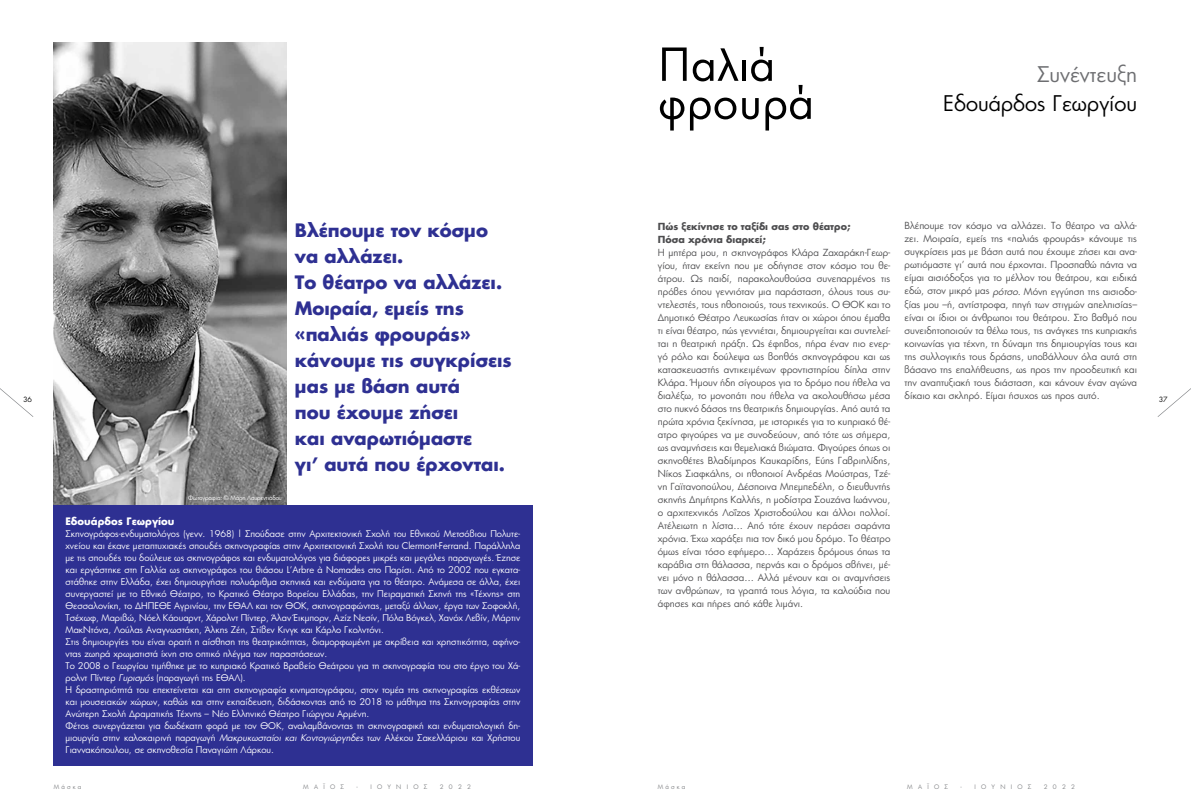
<style>
.page{position:relative;width:1191px;height:808px;background:#fff}
.page>*{position:absolute;margin:0;border:0;box-sizing:border-box;transform-origin:0 0}
.t1{font:50px/38px "Wuerth";color:#000}
.t2{font:21px "PF Futura Neu";color:#000}
.t3{font:21px "PF Futura Neu";color:#6d6e71}
.t4{font:700 18px/26px "PF Futura Neu";color:#2e3092}
.t5{font:700 10px "PF Futura Neu";color:#fff}
.t6{font:9.5px/13px "PF Futura Neu";color:#4d4d4f;text-align:justify}
.t7{font:700 9.5px/13px "PF Futura Neu";color:#4d4d4f}
.t8{font:9px/12px "PF Futura Neu";color:#fff}
.t9{font:7px "PF Futura Neu";color:#000}
.t10{font:6px "PF Futura Neu";letter-spacing:.88em;color:#808285}
.t11{font:6px "PF Futura Neu";letter-spacing:-.025em;color:#fff}
.s1{font-style:italic}
</style>
<div class="page">
<svg style="left:1157px;top:388px;width:34px;height:29px"></svg>
<svg style="left:0;top:388px;width:33px;height:29px"></svg>
<img style="left:54px;top:43px;width:232px;height:462px">
<div style="left:54px;top:505px;width:479px;height:260px;background:#2e3092"></div>
<h1 class="t1" style="left:658px;top:43px;width:158px">Παλιά φρουρά</h1>
<h2 class="t3" style="left:1037px;top:61px;width:102px">Συνέντευξη</h2>
<h2 class="t2" style="left:943px;top:90px;width:195px">Εδουάρδος Γεωργίου</h2>
<h3 class="t4" style="left:295px;top:216px;width:218px">Βλέπουμε τον κόσμο να αλλάζει.<br>Το θέατρο να αλλάζει.<br>Μοιραία, εμείς της «παλιάς φρουράς» κάνουμε τις συγκρίσεις μας με βάση αυτά<br>που έχουμε ζήσει<br>και αναρωτιόμαστε<br>γι’ αυτά που έρχονται.</h3>
<p class="t6" style="left:904px;top:219px;width:234px">Βλέπουμε τον κόσμο να αλλάζει. Το θέατρο να αλλά&shy;ζει. Μοιραία, εμείς της «παλιάς φρουράς» κάνουμε τις συγκρίσεις μας με βάση αυτά που έχουμε ζήσει και ανα&shy;ρωτιόμαστε γι’ αυτά που έρχονται. Προσπαθώ πάντα να είμαι αισιόδοξος για το μέλλον του θεάτρου, και ειδικά εδώ, στον μικρό μας <span class="s1">ρότσο</span>. Μόνη εγγύηση της αισιοδο&shy;ξίας μου –ή, αντίστροφα, πηγή των στιγμών απελπισίας– είναι οι ίδιοι οι άνθρωποι του θεάτρου. Στο βαθμό που συνειδητοποιούν τα θέλω τους, τις ανάγκες της κυπριακής κοινωνίας για τέχνη, τη δύναμη της δημιουργίας τους και της συλλογικής τους δράσης, υποβάλλουν όλα αυτά στη βάσανο της επαλήθευσης, ως προς την προοδευτική και την αναπτυξιακή τους διάσταση, και κάνουν έναν αγώνα δίκαιο και σκληρό. Είμαι ήσυχος ως προς αυτό.</p>
<p class="t7" style="left:658px;top:219px;width:194px">Πώς ξεκίνησε το ταξίδι σας στο θέατρο;<br>Πόσα χρόνια διαρκεί;</p>
<p class="t6" style="left:658px;top:246px;width:234px">Η μητέρα μου, η σκηνογράφος Κλάρα Ζαχαράκη-Γεωρ&shy;γίου, ήταν εκείνη που με οδήγησε στον κόσμο του θε&shy;άτρου. Ως παιδί, παρακολουθούσα συνεπαρμένος τις πρόβες όπου γεννιόταν μια παράσταση, όλους τους συ&shy;ντελεστές, τους ηθοποιούς, τους τεχνικούς. Ο ΘΟΚ και το Δημοτικό Θέατρο Λευκωσίας ήταν οι χώροι όπου έμαθα τι είναι θέατρο, πώς γεννιέται, δημιουργείται και συντελεί&shy;ται η θεατρική πράξη. Ως έφηβος, πήρα έναν πιο ενερ&shy;γό ρόλο και δούλεψα ως βοηθός σκηνογράφου και ως κατασκευαστής αντικειμένων φροντιστηρίου δίπλα στην Κλάρα. Ήμουν ήδη σίγουρος για το δρόμο που ήθελα να διαλέξω, το μονοπάτι που ήθελα να ακολουθήσω μέσα στο πυκνό δάσος της θεατρικής δημιουργίας. Από αυτά τα πρώτα χρόνια ξεκίνησα, με ιστορικές για το κυπριακό θέ&shy;ατρο φιγούρες να με συνοδεύουν, από τότε ως σήμερα, ως αναμνήσεις και θεμελιακά βιώματα. Φιγούρες όπως οι σκηνοθέτες Βλαδίμηρος Καυκαρίδης, Εύης Γαβριηλίδης, Νίκος Σιαφκάλης, οι ηθοποιοί Ανδρέας Μούστρας, Τζέ&shy;νη Γαϊτανοπούλου, Δέσποινα Μπεμπεδέλη, ο διευθυντής σκηνής Δημήτρης Καλλής, η μοδίστρα Σουζάνα Ιωάννου, ο αρχιτεχνικός Λοΐζος Χριστοδούλου και άλλοι πολλοί.<br>Ατέλειωτη η λίστα… Από τότε έχουν περάσει σαράντα χρόνια. Έχω χαράξει πια τον δικό μου δρόμο. Το θέατρο όμως είναι τόσο εφήμερο… Χαράζεις δρόμους όπως τα καράβια στη θάλασσα, περνάς και ο δρόμος σβήνει, μέ&shy;νει μόνο η θάλασσα… Αλλά μένουν και οι αναμνήσεις των ανθρώπων, τα γραπτά τους λόγια, τα καλούδια που άφησες και πήρες από κάθε λιμάνι.</p>
<p class="t9" style="left:23px;top:395px;width:10px">36</p>
<p class="t9" style="left:1158px;top:395px;width:10px">37</p>
<p class="t11" style="left:188px;top:494px;width:95px">Φωτογραφία: © Μάρη Λαυρεντιάδου</p>
<p class="t5" style="left:65px;top:514px;width:110px">Εδουάρδος Γεωργίου</p>
<p class="t8" style="left:65px;top:528px;width:456px">Σκηνογράφος-ενδυματολόγος (γενν. 1968) | Σπούδασε στην Αρχιτεκτονική Σχολή του Εθνικού Μετσόβιου Πολυτε&shy;χνείου και έκανε μεταπτυχιακές σπουδές σκηνογραφίας στην Αρχιτεκτονική Σχολή του Clermont-Ferrand. Παράλληλα με τις σπουδές του δούλευε ως σκηνογράφος και ενδυματολόγος για διάφορες μικρές και μεγάλες παραγωγές. Έζησε και εργάστηκε στη Γαλλία ως σκηνογράφος του θιάσου L’Αrbre à Nomades στο Παρίσι. Από το 2002 που εγκατα&shy;στάθηκε στην Ελλάδα, έχει δημιουργήσει πολυάριθμα σκηνικά και ενδύματα για το θέατρο. Ανάμεσα σε άλλα, έχει συνεργαστεί με τo Εθνικό Θέατρο, το Κρατικό Θέατρο Βορείου Ελλάδας, την Πειραματική Σκηνή της «Τέχνης» στη Θεσσαλονίκη, το ΔΗΠΕΘΕ Αγρινίου, την ΕΘΑΛ και τον ΘΟΚ, σκηνογραφώντας, μεταξύ άλλων, έργα των Σοφοκλή, Τσέχωφ, Μαριβώ, Νόελ Κάουαρντ, Χάρολντ Πίντερ, Άλαν Έικμπορν, Αζίζ Νεσίν, Πόλα Βόγκελ, Χανόχ Λεβίν, Μάρτιν ΜακΝτόνα, Λούλας Αναγνωστάκη, Άλκης Ζέη, Στίβεν Κινγκ και Κάρλο Γκολντόνι.<br>Στις δημιουργίες του είναι ορατή η αίσθηση της θεατρικότητας, διαμορφωμένη με ακρίβεια και χρηστικότητα, αφήνο&shy;ντας ζωηρά χρωματιστά ίχνη στο οπτικό πλέγμα των παραστάσεων.<br>Το 2008 ο Γεωργίου τιμήθηκε με το κυπριακό Κρατικό Βραβείο Θεάτρου για τη σκηνογραφία του στο έργο του Χά&shy;ρολντ Πίντερ <span class="s1">Γυρισμός</span> (παραγωγή της ΕΘΑΛ).<br>Η δραστηριότητά του επεκτείνεται και στη σκηνογραφία κινηματογράφου, στον τομέα της σκηνογραφίας εκθέσεων και μουσειακών χώρων, καθώς και στην εκπαίδευση, διδάσκοντας από το 2018 το μάθημα της Σκηνογραφίας στην Ανώτερη Σχολή Δραματικής Τέχνης – Νέο Ελληνικό Θέατρο Γιώργου Αρμένη.<br>Φέτος συνεργάζεται για δωδέκατη φορά με τον ΘΟΚ, αναλαμβάνοντας τη σκηνογραφική και ενδυματολογική δη&shy;μιουργία στην καλοκαιρινή παραγωγή <span class="s1">Μακρυκωσταίοι και Κοντογιώργηδες</span> των Αλέκου Σακελλάριου και Χρήστου Γιαννακόπουλου, σε σκηνοθεσία Παναγιώτη Λάρκου.</p>
<p class="t10" style="left:54px;top:783px;width:29px">Μάσκα</p>
<p class="t10" style="left:303px;top:783px;width:42px">ΜΑΪΟΣ</p>
<p class="t10" style="left:356px;top:783px;width:72px">- ΙΟΥΝΙΟΣ</p>
<p class="t10" style="left:440px;top:783px;width:33px">2022</p>
<p class="t10" style="left:658px;top:783px;width:29px">Μάσκα</p>
<p class="t10" style="left:907px;top:783px;width:42px">ΜΑΪΟΣ</p>
<p class="t10" style="left:960px;top:783px;width:72px">- ΙΟΥΝΙΟΣ</p>
<p class="t10" style="left:1044px;top:783px;width:33px">2022</p>
</div>
